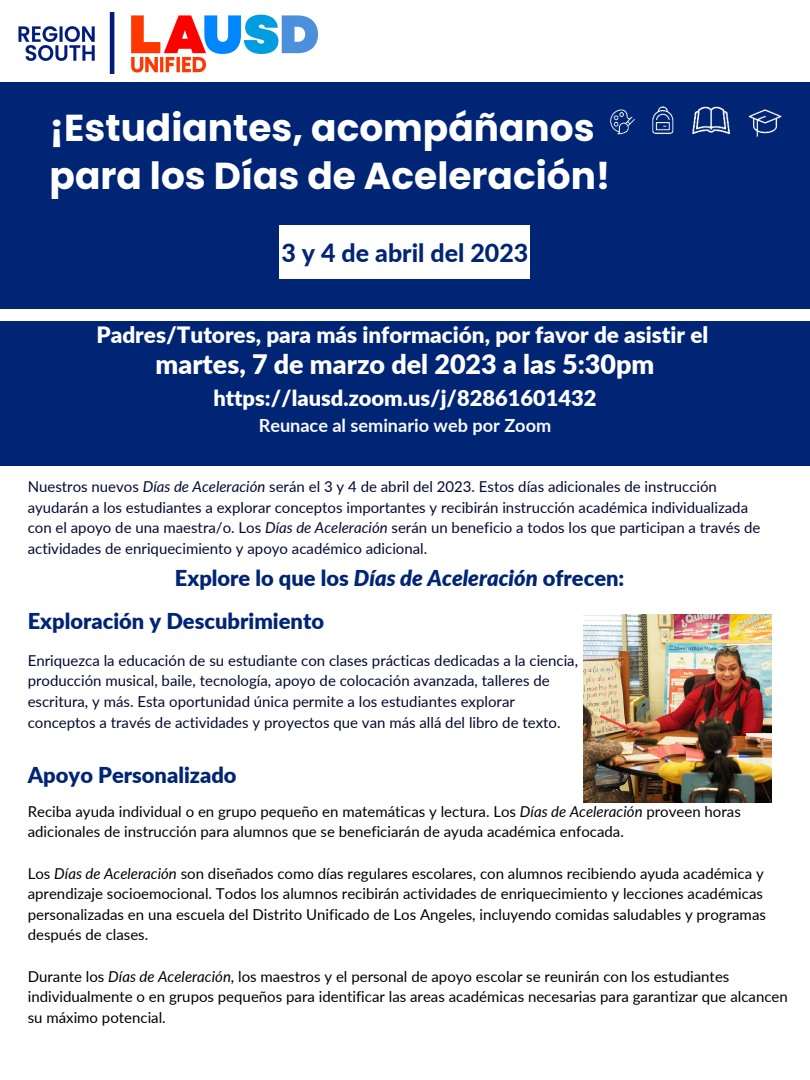
<style>
.page{position:relative;width:810px;height:1080px;background:#fff}
.page>*{position:absolute;margin:0;border:0;box-sizing:border-box;transform-origin:0 0}
.t1{font:700 37.5px/48.8px "Poppins";color:#fff}
.t2{font:900 26.88px "Lato";color:#fff}
.t3{font:800 25px "Lato";color:#002575}
.t4{font:900 22.5px "Lato";color:#fff}
.t5{font:900 21.88px/43.9px "Lato";color:#002575}
.t6{font:900 21.88px "Lato";color:#fff}
.t7{font:700 18.12px "Lato";color:#f9fafd}
.t8{font:15px/20.6px "Lato";color:#000}
.t9{font:15px/20.6px "Lato";color:#050a30}
.s1{font-style:italic}
</style>
<div class="page">
<div style="left:0;top:321px;width:810px;height:144px;background:#002575"></div>
<div style="left:0;top:82px;width:810px;height:226px;background:#002575"></div>
<div style="left:279px;top:225px;width:251px;height:53px;background:#fff"></div>
<img style="left:610px;top:106px;width:172px;height:31px">
<img style="left:584px;top:615px;width:187px;height:187px">
<img style="left:18px;top:13px;width:300px;height:60px">
<h1 class="t1" style="left:50px;top:103px;width:563px">¡Estudiantes, acompáñanos para los Días de Aceleración!</h1>
<h3 class="t3" style="left:282px;top:237px;width:248px">3 y 4 de abril del 2023</h3>
<h3 class="t4" style="left:96px;top:320px;width:613px">Padres/Tutores, para más información, por favor de asistir el</h3>
<h2 class="t2" style="left:156px;top:347px;width:500px">martes, 7 de marzo del 2023 a las 5:30pm</h2>
<h3 class="t6" style="left:213px;top:384px;width:385px">https://lausd.zoom.us/j/82861601432</h3>
<p class="t7" style="left:259px;top:414px;width:294px">Reunace al seminario web por Zoom</p>
<p class="t9" style="left:28px;top:476px;width:734px">Nuestros nuevos <span class="s1">Días de Aceleración</span> serán el 3 y 4 de abril del 2023. Estos días adicionales de instrucción ayudarán a los estudiantes a explorar conceptos importantes y recibirán instrucción académica individualizada con el apoyo de una maestra/o. Los <span class="s1">Días de Aceleración</span> serán un beneficio a todos los que participan a través de actividades de enriquecimiento y apoyo académico adicional.</p>
<h3 class="t5" style="left:28px;top:555px;width:598px;text-indent:147px">Explore lo que los <span class="s1">Días de Aceleración</span> ofrecen:<br>Exploración y Descubrimiento</h3>
<p class="t9" style="left:28px;top:650px;width:552px">Enriquezca la educación de su estudiante con clases prácticas dedicadas a la ciencia, producción musical, baile, tecnología, apoyo de colocación avanzada, talleres de escritura, y más. Esta oportunidad única permite a los estudiantes explorar conceptos a través de actividades y proyectos que van más allá del libro de texto.</p>
<h3 class="t5" style="left:28px;top:752px;width:210px">Apoyo Personalizado</h3>
<p class="t8" style="left:28px;top:801px;width:715px">Reciba ayuda individual o en grupo pequeño en matemáticas y lectura. Los <span class="s1">Días de Aceleración</span> proveen horas adicionales de instrucción para alumnos que se beneficiarán de ayuda académica enfocada.</p>
<p class="t8" style="left:28px;top:862px;width:740px">Los <span class="s1">Días de Aceleración</span> son diseñados como días regulares escolares, con alumnos recibiendo ayuda académica y aprendizaje socioemocional. Todos los alumnos recibirán actividades de enriquecimiento y lecciones académicas personalizadas en una escuela del Distrito Unificado de Los Angeles, incluyendo comidas saludables y programas después de clases.</p>
<p class="t8" style="left:28px;top:966px;width:762px">Durante los <span class="s1">Días de Aceleración</span>, los maestros y el personal de apoyo escolar se reunirán con los estudiantes individualmente o en grupos pequeños para identificar las areas académicas necesarias para garantizar que alcancen su máximo potencial.</p>
</div>
